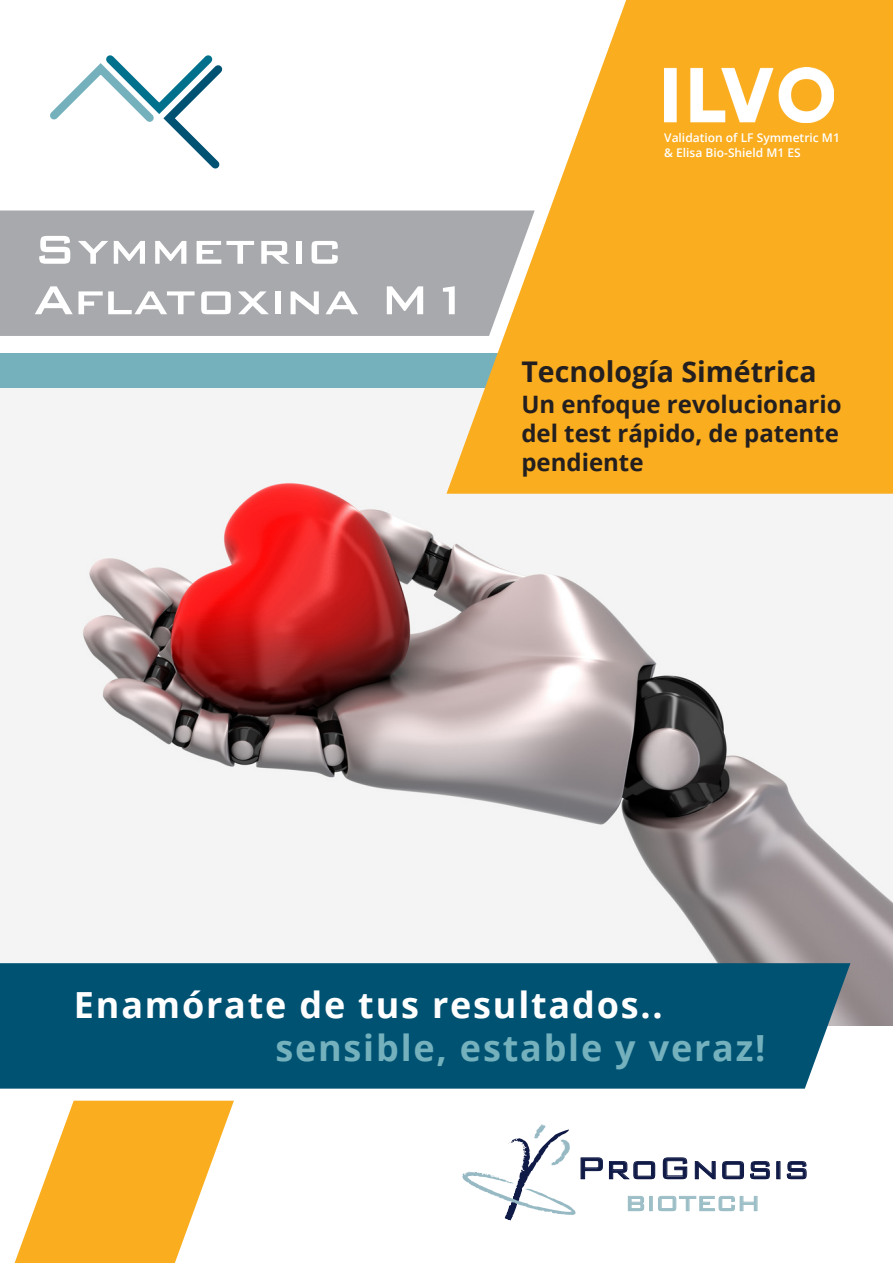
<style>
.page{position:relative;width:893px;height:1263px;background:#fff}
.page>*{position:absolute;margin:0;border:0;box-sizing:border-box;transform-origin:0 0}
.t1{font:500 54px "Bank Gothic BT";color:#fff}
.t2{font:300 40.5px "Bank Gothic BT";color:#101a46}
.t3{font:700 36px "Open Sans";letter-spacing:.05em;color:#fff}
.t4{font:700 36px "Open Sans";letter-spacing:.05em;color:#74b1bd}
.t5{font:300 33.75px "Bank Gothic BT";color:#9cbec6}
.t6{font:700 28.5px "Open Sans";color:#231f20}
.t7{font:700 24px/28.8px "Open Sans";color:#231f20;text-align:justify}
.t8{font:600 12px/14.4px "Open Sans";color:#fff}
</style>
<div class="page">
<img style="left:0;top:387px;width:893px;height:639px">
<div style="left:0;top:963px;width:850px;height:126px;background:#005273"></div>
<div style="left:0;top:210px;width:446px;height:126px;background:#a7a9ac"></div>
<div style="left:0;top:353px;width:500px;height:34px;background:#74b1bd"></div>
<svg style="left:446px;top:0;width:447px;height:494px;fill:#faad1e"></svg>
<svg style="left:15px;top:1101px;width:219px;height:162px"></svg>
<svg style="left:786px;top:1161px;width:21px;height:19px"></svg>
<svg style="left:462px;top:1124px;width:308px;height:96px"></svg>
<svg style="left:50px;top:55px;width:173px;height:114px"></svg>
<img style="left:664px;top:67px;width:170px;height:56px">
<p class="t1" style="left:33px;top:220px;width:310px">Symmetric</p>
<p class="t1" style="left:33px;top:270px;width:440px">Aflatoxina M1</p>
<p class="t8" style="left:664px;top:130px;width:177px">Validation of LF Symmetric M1 &amp; Elisa Bio-Shield M1 ES</p>
<p class="t6" style="left:521px;top:351px;width:297px">Tecnología Simétrica</p>
<p class="t7" style="left:521px;top:389px;width:322px">Un enfoque revolucionario del test rápido, de patente pendiente</p>
<p class="t3" style="left:74px;top:980px;width:590px">Enamórate de tus resultados..</p>
<p class="t4" style="left:275px;top:1022px;width:492px">sensible, estable y veraz!</p>
<h2 class="t2" style="left:576px;top:1146px;width:235px">ProGnosis</h2>
<h3 class="t5" style="left:625px;top:1183px;width:137px">biotech</h3>
</div>
